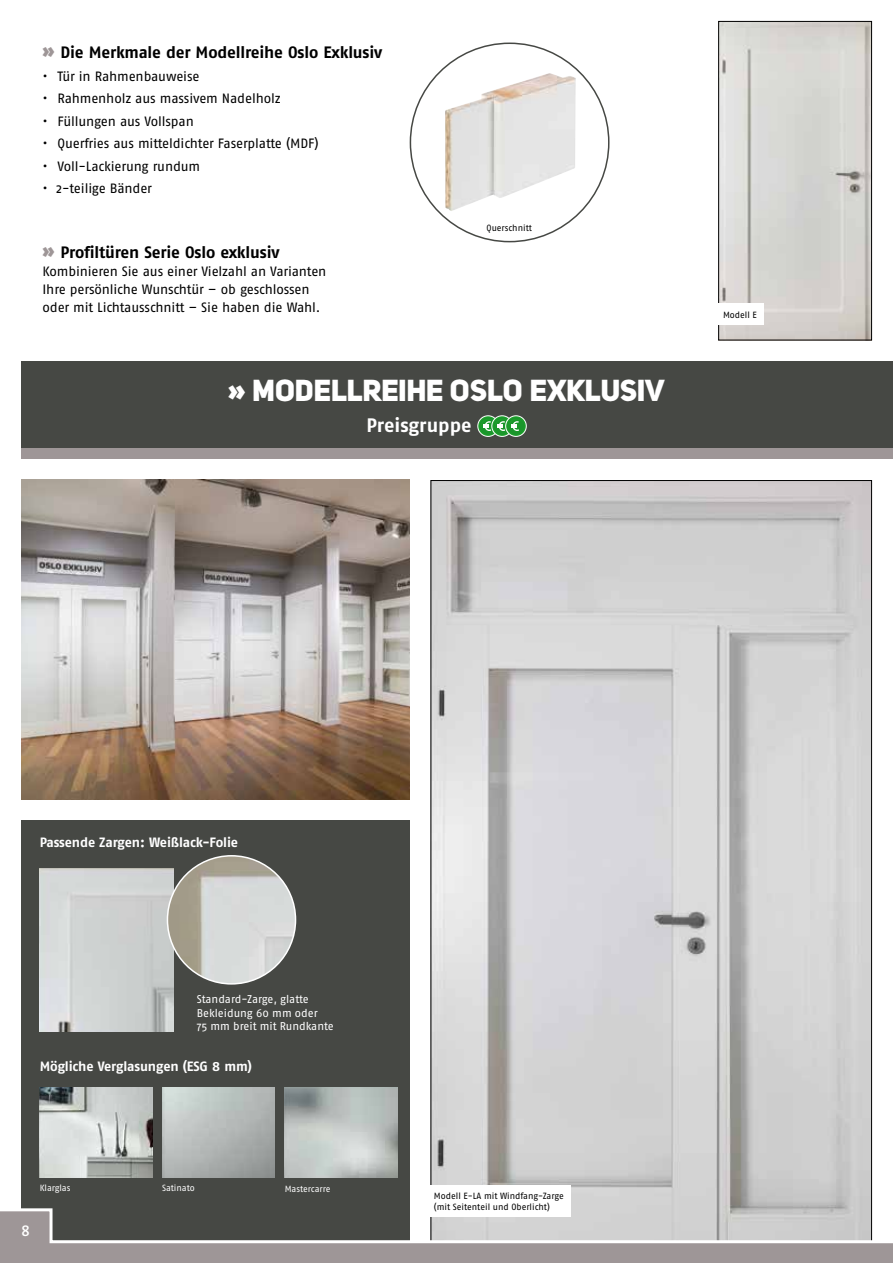
<style>
.page{position:relative;width:893px;height:1263px;background:#fff}
.page>*{position:absolute;margin:0;border:0;box-sizing:border-box;transform-origin:0 0}
.t1{font:30px "Uni Sans Heavy";color:#fff}
.t2{font:700 19.5px "Fago No";color:#fff}
.t3{font:700 16.5px "Fago No";letter-spacing:-.01em;color:#000}
.t4{font:600 15px "The Mix";color:#fff}
.t5{font:13.5px/18px "Fago Pro";letter-spacing:-.01em;color:#000}
.t6{font:700 13.5px "Fago No";letter-spacing:-.01em;color:#fff}
.t7{font:11.25px/13.5px "Fago Pro";letter-spacing:-.005em;color:#fff}
.t8{font:9px/10.8px "Fago Pro";color:#000}
.t9{font:9px "Fago Pro";letter-spacing:-.005em;color:#fff}
.s1{font-family:"Uni Sans Heavy";font-weight:400;font-size:21px;color:#9e9697}
</style>
<div class="page">
<div style="left:21px;top:821px;width:389px;height:421px;background:#464844"></div>
<img style="left:433px;top:482px;width:437px;height:725px">
<div style="left:21px;top:361px;width:872px;height:89px;background:#464844"></div>
<div style="left:21px;top:449px;width:872px;height:10px;background:#9e9697"></div>
<svg style="left:478px;top:416px;width:20px;height:20px"></svg>
<div style="left:478px;top:415px;width:21px;height:22px;border:1px solid #fff;border-radius:50%"></div>
<div style="left:479px;top:417px;width:18px;height:18px;background:#1a962b;border-radius:50%"></div>
<svg style="left:492px;top:416px;width:20px;height:20px"></svg>
<div style="left:492px;top:415px;width:21px;height:22px;border:1px solid #fff;border-radius:50%"></div>
<div style="left:493px;top:417px;width:18px;height:18px;background:#1a962b;border-radius:50%"></div>
<svg style="left:506px;top:416px;width:20px;height:20px"></svg>
<div style="left:505px;top:415px;width:21px;height:22px;border:1px solid #fff;border-radius:50%"></div>
<div style="left:507px;top:417px;width:18px;height:18px;background:#1a962b;border-radius:50%"></div>
<svg style="left:481px;top:419px;width:42px;height:12px"></svg>
<img style="left:720px;top:23px;width:150px;height:315px">
<div style="left:718px;top:21px;width:154px;height:319px;border:1px solid #000"></div>
<img style="left:162px;top:1088px;width:113px;height:89px">
<img style="left:285px;top:1088px;width:113px;height:89px">
<img style="left:40px;top:1088px;width:112px;height:89px">
<img style="left:21px;top:479px;width:389px;height:320px">
<img style="left:40px;top:868px;width:134px;height:163px">
<img style="left:167px;top:856px;width:129px;height:128px;border-radius:64px">
<img style="left:445px;top:73px;width:131px;height:138px">
<div style="left:429px;top:1185px;width:142px;height:31px;background:#fff"></div>
<div style="left:718px;top:304px;width:46px;height:21px;background:#fff"></div>
<svg style="left:0;top:1207px;width:893px;height:56px"></svg>
<p class="t3" style="left:43px;top:43px;width:341px"><span class="s1">»</span> Die Merkmale der Modellreihe Oslo Exklusiv</p>
<p class="t5" style="left:43px;top:67px;width:159px">• Tür in Rahmenbauweise</p>
<p class="t5" style="left:43px;top:90px;width:240px">• Rahmenholz aus massivem Nadelholz</p>
<p class="t5" style="left:43px;top:112px;width:153px">• Füllungen aus Vollspan</p>
<p class="t5" style="left:43px;top:135px;width:278px">• Querfries aus mitteldichter Faserplatte (MDF)</p>
<p class="t5" style="left:43px;top:157px;width:159px">• Voll-Lackierung rundum</p>
<p class="t5" style="left:43px;top:180px;width:111px">• 2-teilige Bänder</p>
<p class="t3" style="left:43px;top:243px;width:238px"><span class="s1">»</span> Profiltüren Serie Oslo exklusiv</p>
<p class="t5" style="left:43px;top:263px;width:285px">Kombinieren Sie aus einer Vielzahl an Varianten<br>Ihre persönliche Wunschtür – ob geschlossen oder mit Lichtausschnitt – Sie haben die Wahl.</p>
<p class="t8" style="left:487px;top:223px;width:47px">Querschnitt</p>
<h1 class="t1" style="left:228px;top:372px;width:438px">» MODELLREIHE OSLO EXKLUSIV</h1>
<h2 class="t2" style="left:366px;top:414px;width:107px">Preisgruppe</h2>
<p class="t8" style="left:723px;top:309px;width:35px">Modell E</p>
<p class="t6" style="left:40px;top:835px;width:200px">Passende Zargen: Weißlack-Folie</p>
<p class="t7" style="left:197px;top:992px;width:139px">Standard-Zarge, glatte<br>Bekleidung 60 mm oder<br>75 mm breit mit Rundkante</p>
<p class="t6" style="left:40px;top:1058px;width:214px">Mögliche Verglasungen (ESG 8 mm)</p>
<p class="t9" style="left:40px;top:1182px;width:32px">Klarglas</p>
<p class="t9" style="left:162px;top:1182px;width:34px">Satinato</p>
<p class="t9" style="left:285px;top:1184px;width:47px">Mastercarre</p>
<p class="t4" style="left:21px;top:1218px;width:10px">8</p>
<p class="t8" style="left:434px;top:1190px;width:131px">Modell E-LA mit Windfang-Zarge (mit Seitenteil und Oberlicht)</p>
</div>
